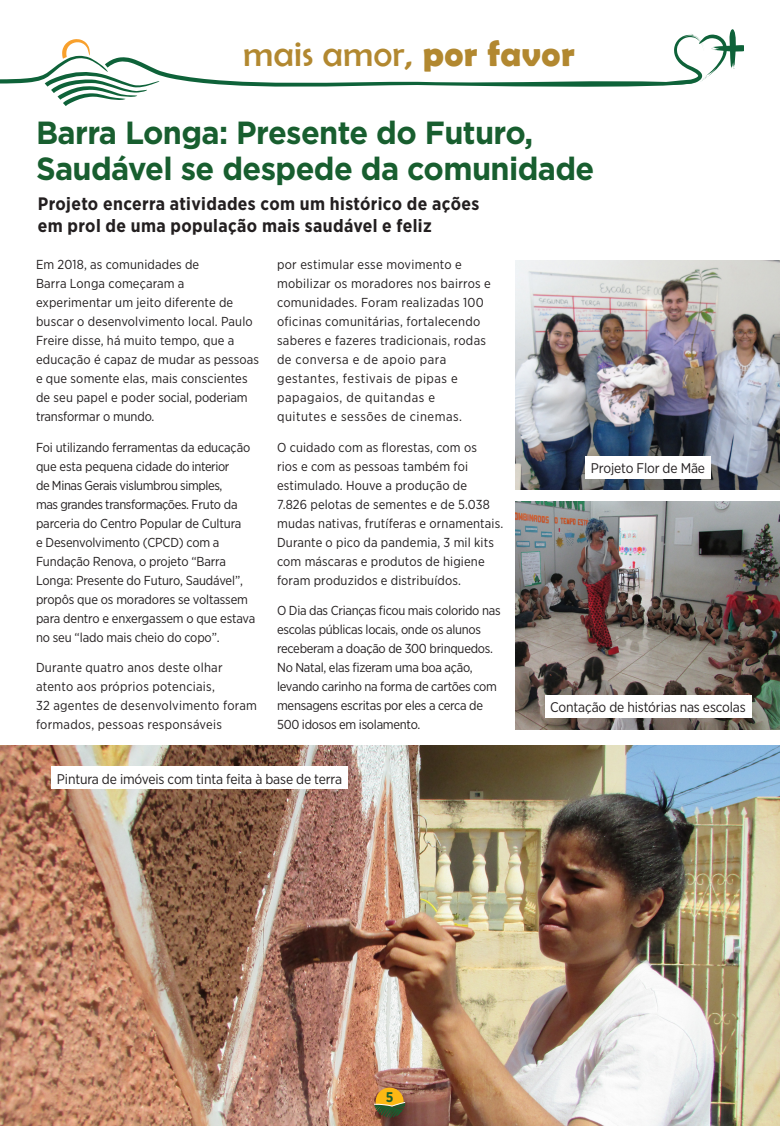
<style>
.page{position:relative;width:780px;height:1126px;background:#fff}
.page>*{position:absolute;margin:0;border:0;box-sizing:border-box;transform-origin:0 0}
.t1{font:36px "Berlin Sans FB";letter-spacing:.01em;color:#b28830}
.t2{font:700 32px/36px "Gotham";letter-spacing:-.02em;color:#185e2f;scale:.96 1}
.Intertitulo{font:700 18px/22px "Gotham Narrow";letter-spacing:.02em;color:#231f20}
.t3{font:14px "Gotham Narrow";letter-spacing:-.01em;color:#231f20}
.t4{font:700 14px "Gotham Narrow";color:#185e2f}
.t5{font:13px/19px "Gotham Narrow";letter-spacing:.01em;color:#231f20}
.t6{font:13px/19px "Gotham Narrow";letter-spacing:-.01em;color:#231f20}
.t7{font:13px/19px "Gotham Narrow";letter-spacing:-.02em;color:#231f20}
.s1{font-family:"Berlin Sans FB Demi";font-weight:700}
</style>
<div class="page">
<svg style="left:0;top:29px;width:744px;height:77px"></svg>
<img style="left:0;top:746px;width:780px;height:379px">
<img style="left:516px;top:260px;width:264px;height:229px">
<img style="left:516px;top:501px;width:264px;height:228px">
<div style="left:51px;top:766px;width:297px;height:23px;background:#fff"></div>
<div style="left:544px;top:695px;width:207px;height:23px;background:#fff"></div>
<div style="left:585px;top:456px;width:125px;height:23px;background:#fff"></div>
<svg style="left:373px;top:1087px;width:32px;height:30px"></svg>
<p class="t1" style="left:243px;top:34px;width:333px">mais amor, <span class="s1">por favor</span></p>
<p class="t2" style="left:36px;top:114px;width:583px">Barra Longa: Presente do Futuro,<br>Saudável se despede da comunidade</p>
<p class="Intertitulo" style="left:38px;top:192px;width:443px">Projeto encerra atividades com um histórico de ações em prol de uma população mais saudável e feliz</p>
<p class="t5" style="left:36px;top:255px;width:224px">Em 2018, as comunidades de<br>Barra Longa começaram a experimentar um jeito diferente de buscar o desenvolvimento local. Paulo<br>Freire disse, há muito tempo, que a educação é capaz de mudar as pessoas e que somente elas, mais conscientes de seu papel e poder social, poderiam transformar o mundo.</p>
<p class="t6" style="left:36px;top:437px;width:221px">Foi utilizando ferramentas da educação que esta pequena cidade do interior<br>de Minas Gerais vislumbrou simples,<br>mas grandes transformações. Fruto da parceria do Centro Popular de Cultura<br>e Desenvolvimento (CPCD) com a Fundação Renova, o projeto “Barra Longa: Presente do Futuro, Saudável”, propôs que os moradores se voltassem para dentro e enxergassem o que estava no seu “lado mais cheio do copo”.</p>
<p class="t5" style="left:36px;top:657px;width:222px">Durante quatro anos deste olhar atento aos próprios potenciais,<br>32 agentes de desenvolvimento foram formados, pessoas responsáveis</p>
<p class="t5" style="left:277px;top:255px;width:215px">por estimular esse movimento e mobilizar os moradores nos bairros e comunidades. Foram realizadas 100 oficinas comunitárias, fortalecendo saberes e fazeres tradicionais, rodas de conversa e de apoio para gestantes, festivais de pipas e papagaios, de quitandas e<br>quitutes e sessões de cinemas.</p>
<p class="t5" style="left:277px;top:437px;width:228px">O cuidado com as florestas, com os<br>rios e com as pessoas também foi estimulado. Houve a produção de<br>7.826 pelotas de sementes e de 5.038 mudas nativas, frutíferas e ornamentais.<br>Durante o pico da pandemia, 3 mil kits com máscaras e produtos de higiene foram produzidos e distribuídos.</p>
<p class="t7" style="left:277px;top:600px;width:225px">O Dia das Crianças ficou mais colorido nas escolas públicas locais, onde os alunos receberam a doação de 300 brinquedos.<br>No Natal, elas fizeram uma boa ação, levando carinho na forma de cartões com mensagens escritas por eles a cerca de 500 idosos em isolamento.</p>
<p class="t3" style="left:57px;top:770px;width:287px">Pintura de imóveis com tinta feita à base de terra</p>
<p class="t3" style="left:591px;top:460px;width:116px">Projeto Flor de Mãe</p>
<p class="t3" style="left:550px;top:698px;width:197px">Contação de histórias nas escolas</p>
<p class="t4" style="left:386px;top:1088px;width:9px">5</p>
</div>
